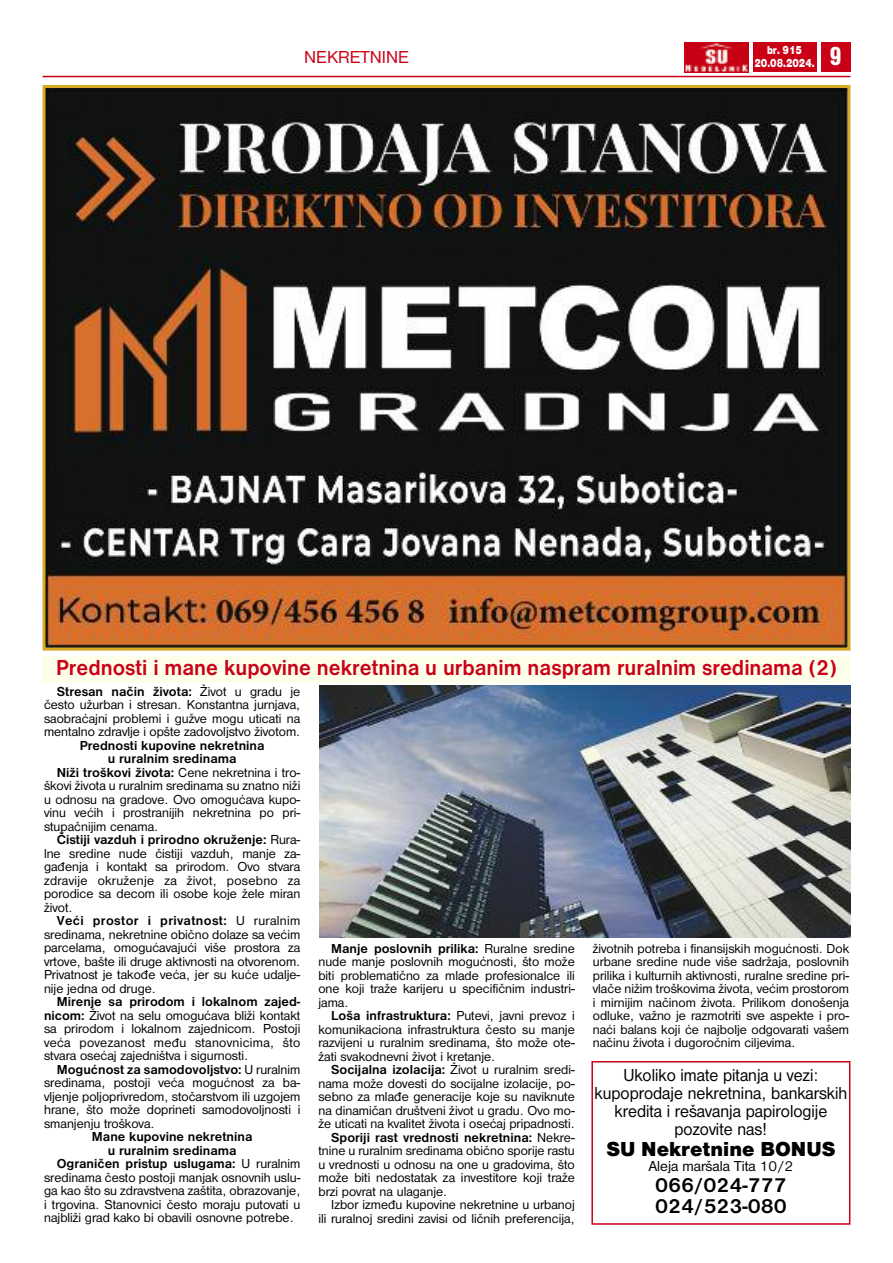
<style>
.page{position:relative;width:893px;height:1263px;background:#fff}
.page>*{position:absolute;margin:0;border:0;box-sizing:border-box;transform-origin:0 0}
.t1{font:27px "Nimbus San DEE Blac Cond";color:#fff}
.t2{font:700 22.5px "Nimbus San DEE";color:#ca0016;scale:.95 1}
.t3{font:700 21px/21px "Nimbus San DEE";color:#000}
.t4{font:21px "Nimbus San DEE Blac";color:#000}
.t5{font:18px/18px "Nimbus San DEE";color:#000;text-align:center;scale:.95 1}
.t6{font:18px "Nimbus San DEE";color:#ca0016}
.t7{font:15px "Nimbus San DEE";color:#000}
.t8{font:13.5px/13.5px "Nimbus San DEE";color:#000;text-align:justify}
.t9{font:700 13.5px "Nimbus San DEE";color:#000}
.t10{font:13.5px "Nimbus San DEE";letter-spacing:.025em;color:#000}
.t11{font:700 13.5px "Nimbus San DEE";letter-spacing:.025em;color:#000}
.t12{font:12px "Nimbus San DEE Blac";color:#fff;scale:.8 1}
.s1{font-weight:700}
.s2{font-weight:400}
</style>
<div class="page">
<div style="left:821px;top:43px;width:29px;height:29px;background:#ca0016"></div>
<div style="left:753px;top:43px;width:63px;height:29px;background:#ca0016"></div>
<img style="left:685px;top:43px;width:63px;height:29px">
<hr style="left:43px;top:76px;width:807px;height:1px;background:#ca0016">
<img style="left:47px;top:89px;width:799px;height:558px">
<div style="left:43px;top:85px;width:807px;height:566px;border:3px solid #d8a925"></div>
<div style="left:43px;top:656px;width:807px;height:27px;background:#fdffeb"></div>
<div style="left:591px;top:1061px;width:259px;height:164px;border:2px solid #ca0016"></div>
<img style="left:320px;top:686px;width:530px;height:252px">
<p class="t12" style="left:767px;top:43px;width:45px">br. 915</p>
<h3 class="t6" style="left:304px;top:47px;width:106px">NEKRETNINE</h3>
<p class="t12" style="left:754px;top:56px;width:77px">20.08.2024.</p>
<h1 class="t1" style="left:830px;top:40px;width:13px">9</h1>
<h2 class="t2" style="left:56px;top:654px;width:823px">Prednosti i mane kupovine nekretnina u urbanim naspram ruralnim sredinama (2)</h2>
<p class="t8" style="left:44px;top:684px;width:258px;text-indent:13px"><span class="s1">Stresan način života:</span> Život u gradu je često užurban i stresan. Konstantna jurnjava, saobraćajni problemi i gužve mogu uticati na mentalno zdravlje i opšte zadovoljstvo životom.</p>
<p class="t9" style="left:80px;top:737px;width:186px">Prednosti kupovine nekretnina</p>
<p class="t9" style="left:108px;top:751px;width:130px">u ruralnim sredinama</p>
<p class="t9" style="left:57px;top:764px;width:245px">Niži troškovi života: <span class="s2">Cene nekretnina i tro-</span></p>
<p class="t8" style="left:44px;top:779px;width:258px">škovi života u ruralnim sredinama su znatno niži</p>
<p class="t8" style="left:44px;top:792px;width:258px">u odnosu na gradove. Ovo omogućava kupo-</p>
<p class="t8" style="left:44px;top:806px;width:258px">vinu većih i prostranijih nekretnina po pri-</p>
<p class="t8" style="left:44px;top:819px;width:116px">stupačnijim cenama.</p>
<p class="t9" style="left:57px;top:832px;width:245px">Čistiji vazduh i prirodno okruženje: <span class="s2">Rura-</span></p>
<p class="t8" style="left:44px;top:846px;width:258px">lne sredine nude čistiji vazduh, manje za-</p>
<p class="t8" style="left:44px;top:860px;width:258px">gađenja i kontakt sa prirodom. Ovo stvara</p>
<p class="t10" style="left:44px;top:872px;width:258px">zdravije okruženje za život, posebno za</p>
<p class="t8" style="left:44px;top:887px;width:258px">porodice sa decom ili osobe koje žele miran</p>
<p class="t8" style="left:44px;top:900px;width:30px">život.</p>
<p class="t11" style="left:57px;top:913px;width:245px">Veći prostor i privatnost: <span class="s2">U ruralnim</span></p>
<p class="t8" style="left:44px;top:927px;width:258px">sredinama, nekretnine obično dolaze sa većim</p>
<p class="t8" style="left:44px;top:941px;width:258px">parcelama, omogućavajući više prostora za</p>
<p class="t8" style="left:44px;top:954px;width:258px">vrtove, bašte ili druge aktivnosti na otvorenom.</p>
<p class="t8" style="left:44px;top:968px;width:258px">Privatnost je takođe veća, jer su kuće udalje-</p>
<p class="t8" style="left:44px;top:981px;width:113px">nije jedna od druge.</p>
<p class="t8" style="left:44px;top:995px;width:258px;text-indent:13px"><span class="s1">Mirenje sa prirodom i lokalnom zajed&shy;nicom:</span> Život na selu omogućava bliži kontakt sa prirodom i lokalnom zajednicom. Postoji veća povezanost među stanovnicima, što stvara osećaj zajedništva i sigurnosti.</p>
<p class="t8" style="left:44px;top:1062px;width:258px;text-indent:13px"><span class="s1">Mogućnost za samodovoljstvo:</span> U ruralnim sredinama, postoji veća mogućnost za ba&shy;vljenje poljoprivredom, stočarstvom ili uzgojem hrane, što može doprineti samodovoljnosti i smanjenju troškova.</p>
<p class="t9" style="left:92px;top:1129px;width:162px">Mane kupovine nekretnina</p>
<p class="t9" style="left:108px;top:1142px;width:130px">u ruralnim sredinama</p>
<p class="t9" style="left:57px;top:1156px;width:245px">Ograničen pristup uslugama: <span class="s2">U ruralnim</span></p>
<p class="t8" style="left:44px;top:1170px;width:258px">sredinama često postoji manjak osnovnih uslu-</p>
<p class="t8" style="left:44px;top:1184px;width:258px">ga kao što su zdravstvena zaštita, obrazovanje,</p>
<p class="t8" style="left:44px;top:1197px;width:258px">i trgovina. Stanovnici često moraju putovati u</p>
<p class="t8" style="left:44px;top:1211px;width:251px">najbliži grad kako bi obavili osnovne potrebe.</p>
<p class="t8" style="left:318px;top:941px;width:258px;text-indent:13px"><span class="s1">Manje poslovnih prilika:</span> Ruralne sredine nude manje poslovnih mogućnosti, što može biti problematično za mlade profesionalce ili one koji traže karijeru u specifičnim industri&shy;jama.</p>
<p class="t8" style="left:318px;top:1009px;width:258px;text-indent:13px"><span class="s1">Loša infrastruktura:</span> Putevi, javni prevoz i komunikaciona infrastruktura često su manje razvijeni u ruralnim sredinama, što može ote&shy;žati svakodnevni život i kretanje.</p>
<p class="t8" style="left:331px;top:1063px;width:245px"><span class="s1">Socijalna izolacija:</span> Život u ruralnim sredi-</p>
<p class="t8" style="left:318px;top:1076px;width:258px">nama može dovesti do socijalne izolacije, po-</p>
<p class="t8" style="left:318px;top:1090px;width:258px">sebno za mlađe generacije koje su naviknute</p>
<p class="t8" style="left:318px;top:1103px;width:258px">na dinamičan društveni život u gradu. Ovo mo-</p>
<p class="t8" style="left:318px;top:1117px;width:258px">že uticati na kvalitet života i osećaj pripadnosti.</p>
<p class="t9" style="left:331px;top:1129px;width:245px">Sporiji rast vrednosti nekretnina: <span class="s2">Nekre-</span></p>
<p class="t8" style="left:318px;top:1144px;width:258px">tnine u ruralnim sredinama obično sporije rastu</p>
<p class="t8" style="left:318px;top:1157px;width:258px">u vrednosti u odnosu na one u gradovima, što</p>
<p class="t8" style="left:318px;top:1171px;width:258px">može biti nedostatak za investitore koji traže</p>
<p class="t8" style="left:318px;top:1184px;width:130px">brzi povrat na ulaganje.</p>
<p class="t8" style="left:331px;top:1198px;width:245px">Izbor između kupovine nekretnine u urbanoj</p>
<p class="t8" style="left:318px;top:1211px;width:258px">ili ruralnoj sredini zavisi od ličnih preferencija,</p>
<p class="t8" style="left:593px;top:941px;width:258px">životnih potreba i finansijskih mogućnosti. Dok urbane sredine nude više sadržaja, poslovnih prilika i kulturnih aktivnosti, ruralne sredine pri&shy;vlače nižim troškovima života, većim prostorom i mirnijim načinom života. Prilikom donošenja odluke, važno je razmotriti sve aspekte i pro&shy;naći balans koji će najbolje odgovarati vašem načinu života i dugoročnim ciljevima.</p>
<h3 class="t5" style="left:595px;top:1066px;width:267px">Ukoliko imate pitanja u vezi: kupoprodaje nekretnina, bankarskih kredita i rešavanja papirologije pozovite nas!</h3>
<h3 class="t4" style="left:606px;top:1137px;width:231px">SU Nekretnine BONUS</h3>
<p class="t7" style="left:649px;top:1157px;width:146px">Aleja maršala Tita 10/2</p>
<h3 class="t3" style="left:655px;top:1174px;width:133px">066/024-777<br>024/523-080</h3>
</div>
